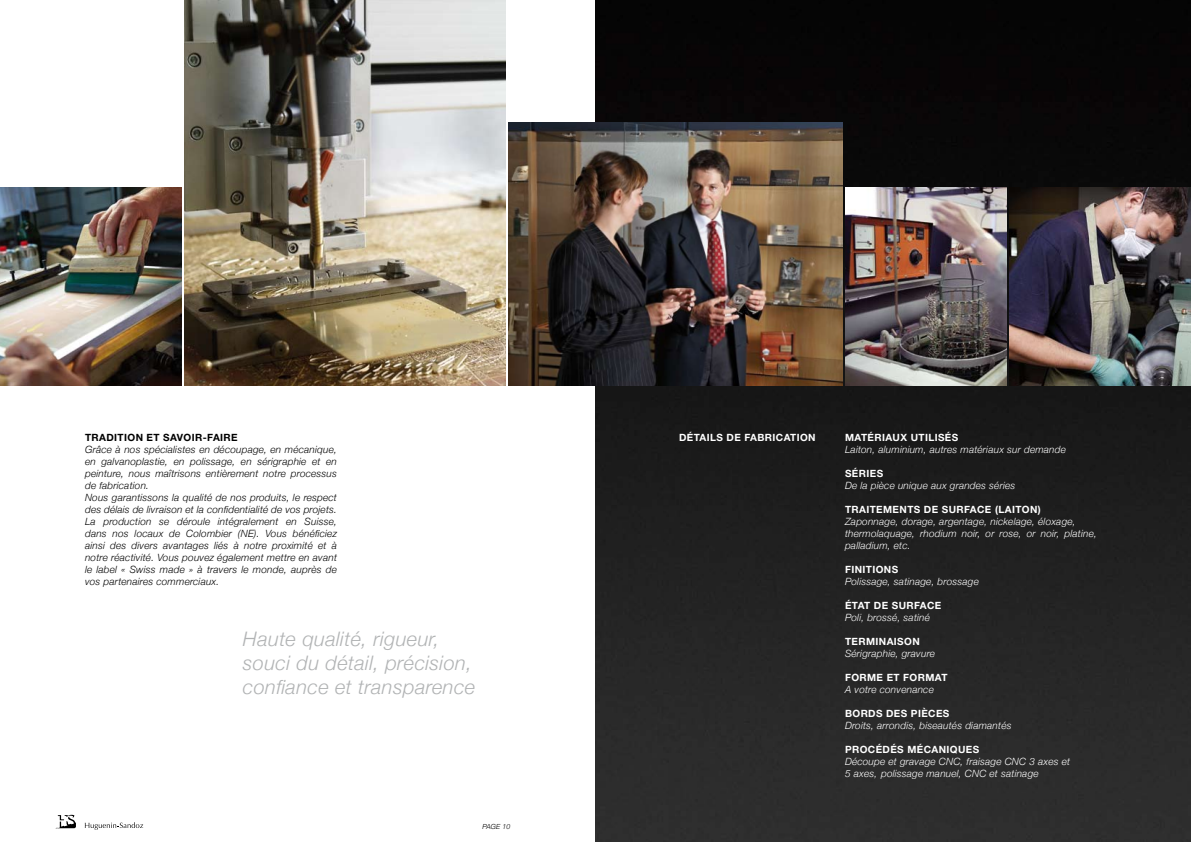
<style>
.page{position:relative;width:1191px;height:842px;background:#fff}
.page>*{position:absolute;margin:0;border:0;box-sizing:border-box;transform-origin:0 0}
.t1{font:italic 300 20px/24px "Helvetica Neue";letter-spacing:.02em;color:#b1b3b4}
.t2{font:italic 300 10px/12px "Helvetica Neue";letter-spacing:.02em;color:#000}
.t3{font:italic 300 10px/12px "Helvetica Neue";letter-spacing:.02em;color:#fff}
.t4{font:700 10px "Helvetica Neue";letter-spacing:.04em;color:#fff}
.t5{font:700 10px "Helvetica Neue";color:#000}
.t6{font:italic 300 7px "Helvetica Neue";letter-spacing:.02em;color:#000}
</style>
<div class="page">
<img style="left:595px;top:0;width:596px;height:842px">
<img style="left:184px;top:0;width:322px;height:386px">
<img style="left:0;top:187px;width:181px;height:199px">
<img style="left:508px;top:122px;width:335px;height:264px">
<img style="left:1009px;top:187px;width:182px;height:199px">
<img style="left:845px;top:187px;width:161px;height:199px">
<svg style="left:56px;top:815px;width:20px;height:13px"></svg>
<svg style="left:85px;top:822px;width:58px;height:8px"></svg>
<p class="t5" style="left:85px;top:431px;width:14px">TRADITION</p>
<p class="t5" style="left:147px;top:431px;width:24px">ET SAVOIR</p>
<p class="t5" style="left:203px;top:431px;width:12px">-FAIRE</p>
<p class="t2" style="left:85px;top:443px;width:253px">Grâce à nos spécialistes en découpage, en mécanique, en galvanoplastie, en polissage, en sérigraphie et en peinture, nous maîtrisons entièrement notre processus de fabrication.<br>Nous garantissons la qualité de nos produits, le respect des délais de livraison et la confidentialité de vos projets.<br>La production se déroule intégralement en Suisse, dans nos locaux de Colombier (NE). Vous bénéficiez ainsi des divers avantages liés à notre proximité et à notre réactivité. Vous pouvez également mettre en avant le label « Swiss made » à travers le monde, auprès de vos partenaires commerciaux.</p>
<h1 class="t1" style="left:243px;top:626px;width:234px">Haute qualité, rigueur, souci du détail, précision, confiance et transparence</h1>
<p class="t6" style="left:482px;top:822px;width:30px">PAGE 10</p>
<p class="t4" style="left:679px;top:431px;width:15px">DÉTAILS</p>
<p class="t4" style="left:726px;top:431px;width:26px">DE FABRICATION</p>
<p class="t4" style="left:845px;top:431px;width:18px">MATÉRIAUX</p>
<p class="t4" style="left:910px;top:431px;width:7px">UTILISÉS</p>
<p class="t3" style="left:845px;top:443px;width:222px">Laiton, aluminium, autres matériaux sur demande</p>
<p class="t4" style="left:845px;top:467px;width:14px">SÉRIES</p>
<p class="t3" style="left:845px;top:479px;width:172px">De la pièce unique aux grandes séries</p>
<p class="t4" style="left:845px;top:503px;width:15px">TRAITEMENTS</p>
<p class="t4" style="left:924px;top:503px;width:26px">DE SURFACE</p>
<p class="t4" style="left:995px;top:503px;width:11px">(LAITON</p>
<p class="t4" style="left:1037px;top:503px;width:4px">)</p>
<p class="t3" style="left:845px;top:515px;width:253px">Zaponnage, dorage, argentage, nickelage, éloxage, thermolaquage, rhodium noir, or rose, or noir, platine, palladium, etc.</p>
<p class="t4" style="left:845px;top:563px;width:14px">FINITIONS</p>
<p class="t3" style="left:845px;top:575px;width:135px">Polissage, satinage, brossage</p>
<p class="t4" style="left:845px;top:599px;width:8px">ÉTAT</p>
<p class="t4" style="left:874px;top:599px;width:26px">DE SURFACE</p>
<p class="t3" style="left:845px;top:611px;width:86px">Poli, brossé, satiné</p>
<p class="t4" style="left:845px;top:635px;width:15px">TERMINAISON</p>
<p class="t3" style="left:845px;top:647px;width:91px">Sérigraphie, gravure</p>
<p class="t4" style="left:845px;top:671px;width:16px">FORME</p>
<p class="t4" style="left:886px;top:671px;width:25px">ET FORMAT</p>
<p class="t3" style="left:845px;top:683px;width:90px">A votre convenance</p>
<p class="t4" style="left:845px;top:707px;width:16px">BORDS</p>
<p class="t4" style="left:886px;top:707px;width:8px">DES</p>
<p class="t4" style="left:911px;top:707px;width:26px">PI ÈCES</p>
<p class="t3" style="left:845px;top:719px;width:168px">Droits, arrondis, biseautés diamantés</p>
<p class="t4" style="left:845px;top:743px;width:16px">PROCÉDÉS</p>
<p class="t4" style="left:907px;top:743px;width:9px">MÉCANIQUES</p>
<p class="t3" style="left:845px;top:755px;width:227px">Découpe et gravage CNC, fraisage CNC 3 axes et<br>5 axes, polissage manuel, CNC et satinage</p>
</div>
